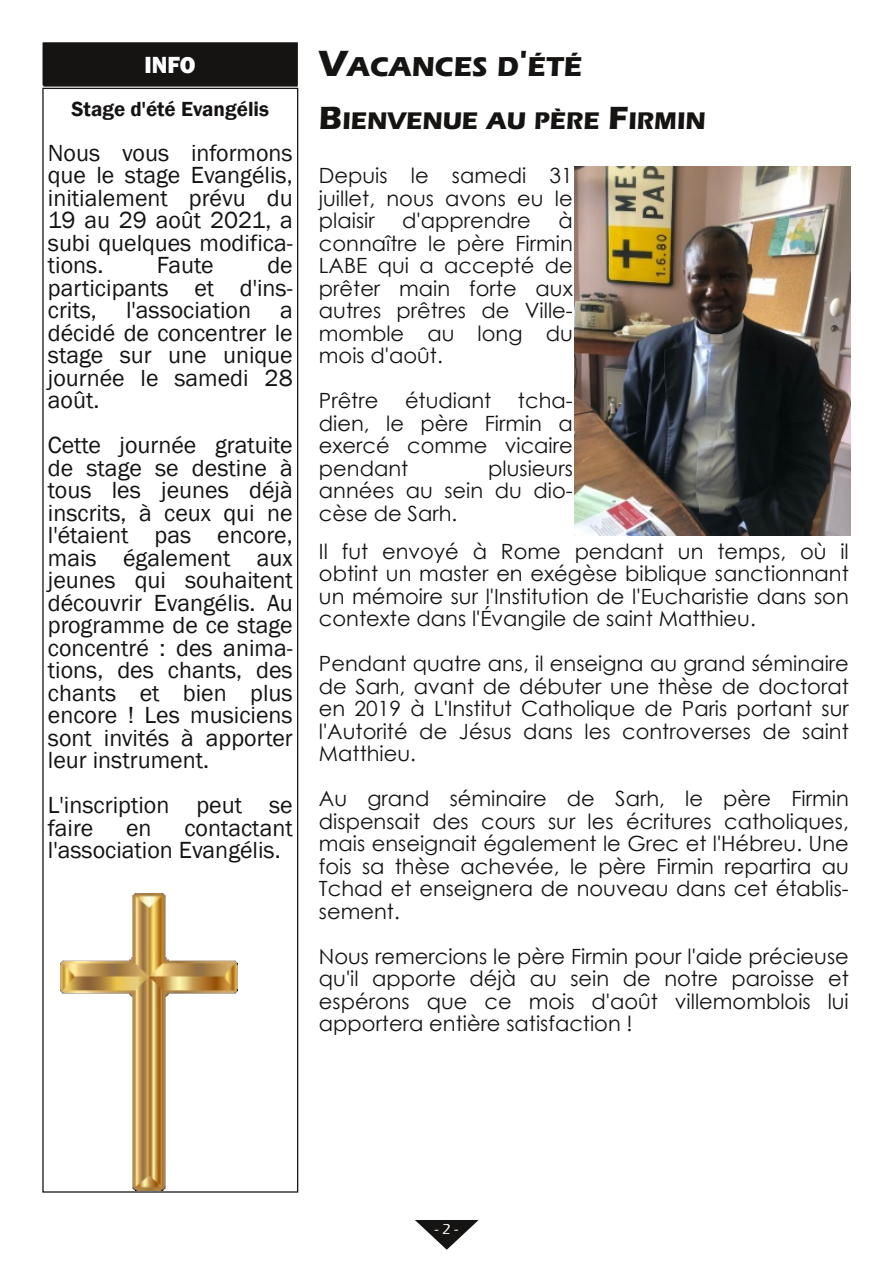
<style>
.page{position:relative;width:893px;height:1263px;background:#fff}
.page>*{position:absolute;margin:0;border:0;box-sizing:border-box;transform-origin:0 0}
.t1{font:700 28.2px "Eras ITC";color:#161413}
.t2{font:700 24.75px "Eras ITC";color:#161413}
.t3{font:24px/22.5px "Franklin Gothic";color:#161413;text-align:justify}
.t4{font:800 24px "Franklin Gothic";color:#fff;scale:.95 1}
.t5{font:21px/22.5px "Century Gothic";color:#161413;text-align:justify}
.t6{font:600 21px "Franklin Gothic";color:#161413}
.t7{font:500 15px "Eras ITC";color:#fff}
.s1{font-size:37.5px}
.s2{font-size:33px}
</style>
<div class="page">
<div style="left:43px;top:43px;width:254px;height:42px;background:#161413"></div>
<div style="left:43px;top:43px;width:255px;height:44px;border:2px solid #161413"></div>
<svg style="left:415px;top:1220px;width:64px;height:30px"></svg>
<img style="left:574px;top:166px;width:276px;height:369px">
<img style="left:61px;top:893px;width:176px;height:297px">
<p class="t4" style="left:145px;top:51px;width:55px">INFO</p>
<p class="t6" style="left:72px;top:97px;width:199px">Stage d'été Evangélis</p>
<p class="t3" style="left:48px;top:141px;width:246px">Nous vous informons que le stage Evangélis, initialement prévu du 19 au 29 août 2021, a subi quelques modifica&shy;tions.</p>
<p class="t3" style="left:48px;top:254px;width:246px;text-indent:219px">de participants et d'ins&shy;crits, l'association a décidé de concentrer le stage sur une unique journée le samedi 28 août.</p>
<p class="t3" style="left:48px;top:434px;width:246px">Cette journée gratuite de stage se destine à tous les jeunes déjà inscrits, à ceux qui ne l'étaient pas encore, mais également aux jeunes qui souhaitent découvrir Evangélis. Au programme de ce stage concentré : des anima&shy;tions, des chants, des chants et bien plus encore ! Les musiciens sont invités à apporter leur instrument.</p>
<p class="t3" style="left:48px;top:794px;width:246px">L'inscription peut se faire</p>
<p class="t3" style="left:157px;top:254px;width:58px">Faute</p>
<p class="t3" style="left:48px;top:816px;width:246px;text-indent:137px">contactant l'association Evangélis.</p>
<p class="t3" style="left:126px;top:816px;width:27px">en</p>
<h1 class="t1" style="left:319px;top:51px;width:265px"><span class="s1">V</span>ACANCES D<span class="s1">'</span>ÉTÉ</h1>
<p class="t2" style="left:319px;top:106px;width:388px"><span class="s2">B</span>IENVENUE AU PÈRE <span class="s2">F</span>IRMIN</p>
<p class="t5" style="left:319px;top:164px;width:255px">Depuis le samedi 31 juillet, nous avons eu le plaisir</p>
<p class="t5" style="left:319px;top:209px;width:255px;text-indent:240px">à connaître le père Firmin LABE qui a accepté de prêter main forte aux autres prêtres de Ville&shy;momble au long du mois d'août.</p>
<p class="t5" style="left:319px;top:389px;width:61px">Prêtre</p>
<p class="t5" style="left:405px;top:389px;width:88px">étudiant</p>
<p class="t5" style="left:402px;top:209px;width:130px">d'apprendre</p>
<p class="t5" style="left:319px;top:389px;width:255px;text-indent:199px">tcha&shy;dien, le père Firmin a exercé comme vicaire pendant</p>
<p class="t5" style="left:319px;top:456px;width:255px;text-indent:169px">plusieurs années au sein du dio&shy;cèse de Sarh.</p>
<p class="t5" style="left:319px;top:539px;width:531px">Il fut envoyé à Rome pendant un temps, où il obtint un master en exégèse biblique sanctionnant un mémoire sur l'Institution de l'Eucharistie dans son contexte dans l'Évangile de saint Matthieu.</p>
<p class="t5" style="left:319px;top:652px;width:531px">Pendant quatre ans, il enseigna au grand séminaire de Sarh, avant de débuter une thèse de doctorat en 2019 à L'Institut Catholique de Paris portant sur l'Autorité de Jésus dans les controverses de saint Matthieu.</p>
<p class="t5" style="left:319px;top:787px;width:531px">Au grand séminaire de Sarh, le père Firmin dispensait des cours sur les écritures catholiques, mais enseignait également le Grec et l'Hébreu. Une fois sa thèse achevée, le père Firmin repartira au Tchad et enseignera de nouveau dans cet établis&shy;sement.</p>
<p class="t5" style="left:319px;top:944px;width:531px">Nous remercions le père Firmin pour l'aide précieuse qu'il apporte déjà au sein de notre paroisse et espérons que ce mois d'août villemomblois lui apportera entière satisfaction !</p>
<p class="t7" style="left:435px;top:1221px;width:25px">-2-</p>
</div>
